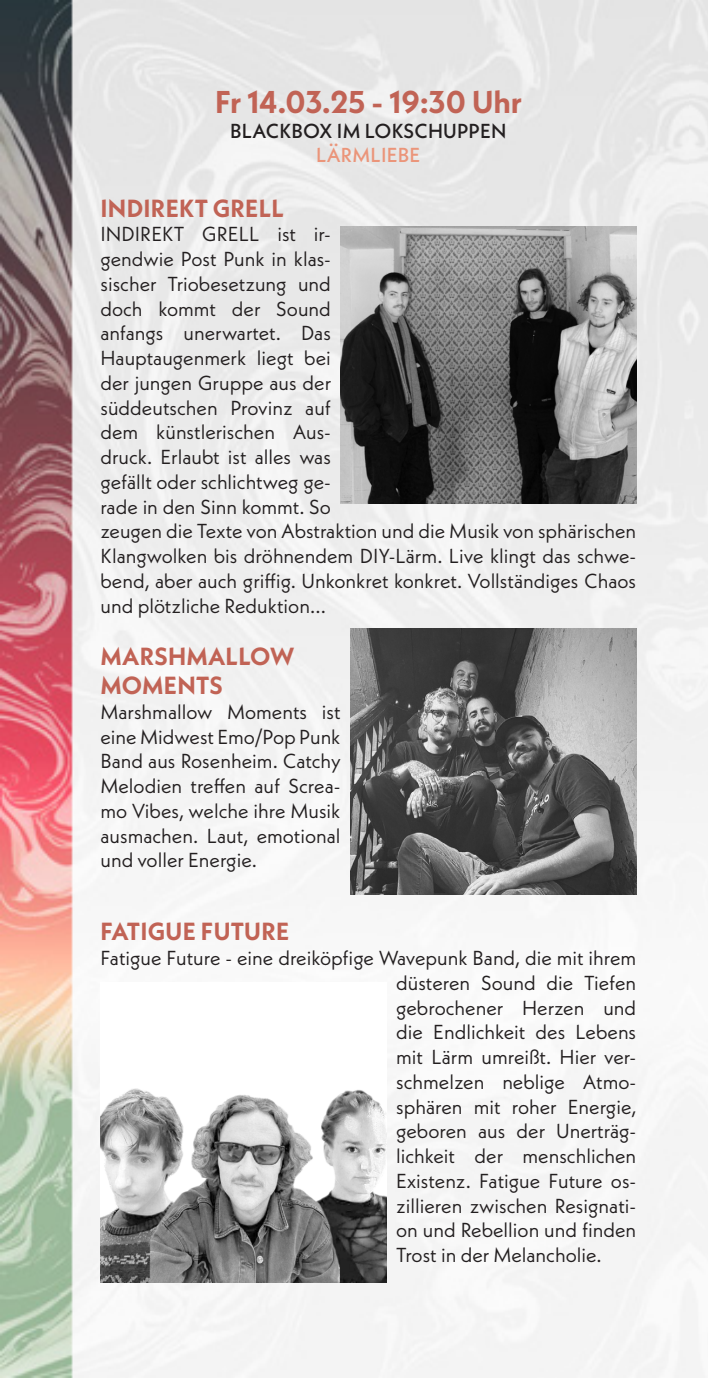
<style>
.page{position:relative;width:708px;height:1378px;background:#fff}
.page>*{position:absolute;margin:0;border:0;box-sizing:border-box;transform-origin:0 0}
.t1{font:700 31.5px "Neue Kabel";letter-spacing:-.005em;color:#c16355}
.t2{font:700 24.75px/29.2px "Neue Kabel";letter-spacing:.01em;color:#c16355}
.t3{font:20.25px/24.8px "Neue Kabel";color:#231f20;text-align:justify}
.t4{font:500 20.25px "Neue Kabel";letter-spacing:.01em;color:#231f20}
.t5{font:500 20.25px "Neue Kabel";letter-spacing:.01em;color:#eb957a}
</style>
<div class="page">
<img style="left:0;top:0;width:708px;height:1378px">
<img style="left:340px;top:226px;width:296px;height:278px">
<img style="left:350px;top:628px;width:286px;height:266px">
<img style="left:100px;top:983px;width:287px;height:299px">
<h1 class="t1" style="left:215px;top:82px;width:308px">Fr 14.03.25 - 19:30 Uhr</h1>
<p class="t4" style="left:230px;top:118px;width:278px">BLACKBOX IM LOKSCHUPPEN</p>
<p class="t5" style="left:316px;top:142px;width:106px">LÄRMLIEBE</p>
<p class="t2" style="left:101px;top:193px;width:185px">INDIREKT GRELL</p>
<p class="t3" style="left:100px;top:221px;width:537px;text-align:left">INDIREKT GRELL ist ir-<br>gendwie Post Punk in klas-<br>sischer Triobesetzung und<br>doch kommt der Sound<br>anfangs unerwartet. Das<br>Hauptaugenmerk liegt bei<br>der jungen Gruppe aus der<br>süddeutschen Provinz auf<br>dem künstlerischen Aus-<br>druck. Erlaubt ist alles was<br>gefällt oder schlichtweg ge-<br>rade in den Sinn kommt. So<br>zeugen die Texte von Abstraktion und die Musik von sphärischen<br>Klangwolken bis dröhnendem DIY-Lärm. Live klingt das schwe&shy;bend, aber auch griffig. Unkonkret konkret. Vollständiges Chaos und plötzliche Reduktion...</p>
<p class="t2" style="left:101px;top:641px;width:195px">MARSHMALLOW<br>MOMENTS</p>
<p class="t3" style="left:100px;top:699px;width:242px">Marshmallow Moments ist eine Midwest Emo/Pop Punk Band aus Rosenheim. Catchy Melodien treffen auf Screa&shy;mo Vibes, welche ihre Musik ausmachen. Laut, emotional und voller Energie.</p>
<p class="t2" style="left:101px;top:917px;width:190px">FATIGUE FUTURE</p>
<p class="t3" style="left:396px;top:945px;width:242px;text-indent:-296px">Fatigue Future - eine dreiköpfige Wavepunk Band, die mit ihrem düsteren Sound die Tiefen gebrochener Herzen und die Endlichkeit des Lebens mit Lärm umreißt. Hier ver&shy;schmelzen neblige Atmo&shy;sphären mit roher Energie, geboren aus der Unerträg&shy;lichkeit der menschlichen Existenz. Fatigue Future os&shy;zillieren zwischen Resignati&shy;on und Rebellion und finden Trost in der Melancholie.</p>
</div>
